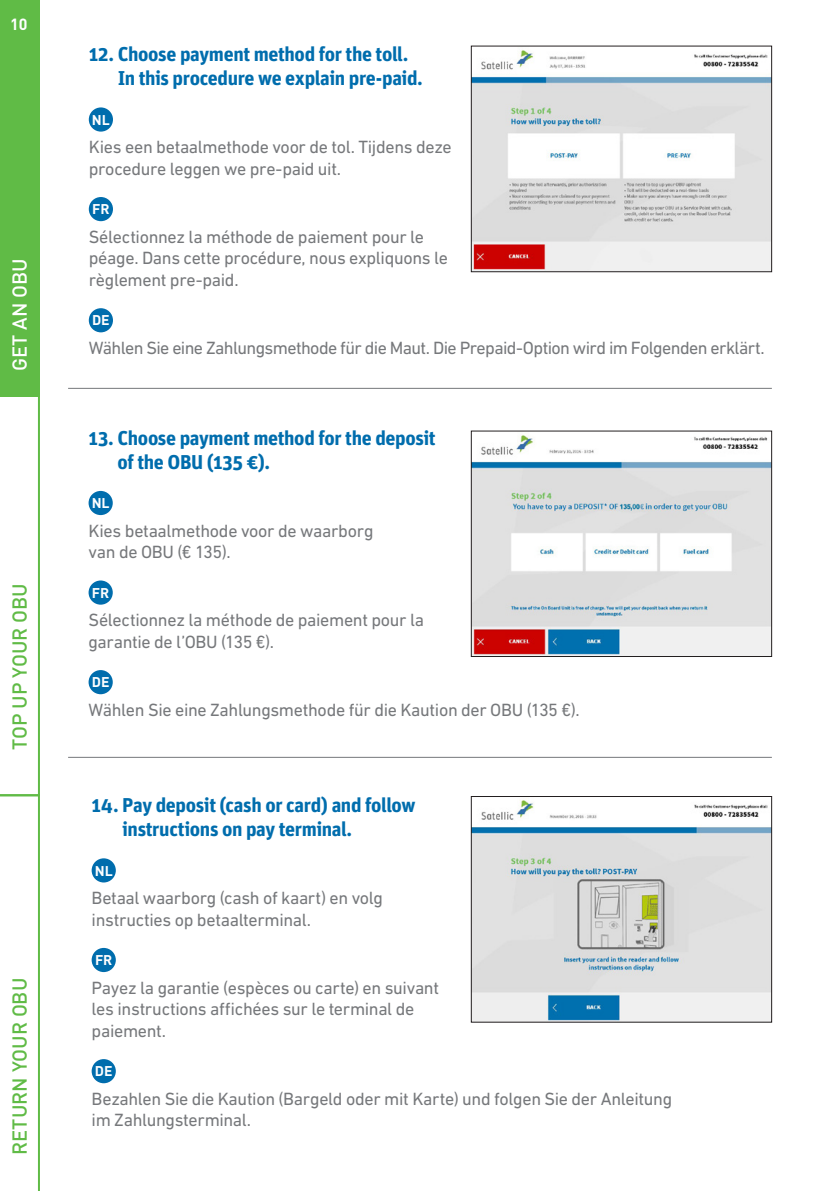
<style>
.page{position:relative;width:840px;height:1191px;background:#fff}
.page>*{position:absolute;margin:0;border:0;box-sizing:border-box;transform-origin:0 0}
.geen_tussen_lijn{font:700 20px/24px "Unit Pro";letter-spacing:-.02em;color:#006dad}
.t1{font:500 20px "DIN";color:#60bb46}
.t2{font:500 20px "DIN";color:#fff}
.geen_tussen_lijn-2{font:18px/21.6px "DIN Next W1 G";letter-spacing:-.02em;color:#76787b}
.t3{font:700 16px "DIN";color:#fff}
.t4{font:700 14px "DIN";color:#fff}
</style>
<div class="page">
<div style="left:0;top:0;width:40px;height:397px;background:#60bb46"></div>
<svg style="left:0;top:397px;width:40px;height:794px"></svg>
<div style="left:89px;top:107px;width:24px;height:25px;background:#006dad;border-radius:50%"></div>
<div style="left:89px;top:197px;width:24px;height:24px;background:#006dad;border-radius:50%"></div>
<div style="left:89px;top:308px;width:24px;height:24px;background:#006dad;border-radius:50%"></div>
<hr style="left:68px;top:388px;width:703px;height:1px;background:#76787b">
<hr style="left:68px;top:757px;width:703px;height:1px;background:#76787b">
<img style="left:473px;top:50px;width:296px;height:220px">
<div style="left:471px;top:46px;width:300px;height:226px;border:1px solid #231f20"></div>
<div style="left:88px;top:491px;width:25px;height:24px;background:#006dad;border-radius:50%"></div>
<div style="left:88px;top:580px;width:25px;height:24px;background:#006dad;border-radius:50%"></div>
<div style="left:88px;top:670px;width:25px;height:24px;background:#006dad;border-radius:50%"></div>
<img style="left:473px;top:435px;width:296px;height:219px">
<div style="left:92px;top:858px;width:24px;height:24px;background:#006dad;border-radius:50%"></div>
<div style="left:92px;top:948px;width:24px;height:24px;background:#006dad;border-radius:50%"></div>
<div style="left:92px;top:1059px;width:24px;height:24px;background:#006dad;border-radius:50%"></div>
<img style="left:473px;top:798px;width:296px;height:222px">
<div style="left:471px;top:796px;width:300px;height:226px;border:1px solid #231f20"></div>
<p class="t3" style="left:10px;top:14px;width:19px">10</p>
<p class="t2" style="left:7px;top:371px;width:114px;rotate:-90deg">GET AN OBU</p>
<p class="t1" style="left:7px;top:750px;width:168px;rotate:-90deg">TOP UP YOUR OBU</p>
<p class="t1" style="left:7px;top:1154px;width:178px;rotate:-90deg">RETURN YOUR OBU</p>
<p class="geen_tussen_lijn" style="left:118px;top:41px;width:306px;text-indent:-29px">12. Choose payment method for the toll.<br>In this procedure we explain pre-paid.</p>
<p class="t4" style="left:92px;top:110px;width:19px">NL</p>
<p class="geen_tussen_lijn-2" style="left:89px;top:136px;width:364px">Kies een betaalmethode voor de tol. Tijdens deze procedure leggen we pre-paid uit.</p>
<p class="t4" style="left:92px;top:200px;width:19px">FR</p>
<p class="geen_tussen_lijn-2" style="left:89px;top:226px;width:360px">Sélectionnez la méthode de paiement pour le péage. Dans cette procédure, nous expliquons le règlement pre-paid.</p>
<p class="t4" style="left:92px;top:311px;width:19px">DE</p>
<p class="geen_tussen_lijn-2" style="left:89px;top:337px;width:677px">Wählen Sie eine Zahlungsmethode für die Maut. Die Prepaid-Option wird im Folgenden erklärt.</p>
<p class="geen_tussen_lijn" style="left:117px;top:424px;width:319px;text-indent:-29px">13. Choose payment method for the deposit of the OBU (135 €).</p>
<p class="t4" style="left:92px;top:494px;width:19px">NL</p>
<p class="geen_tussen_lijn-2" style="left:88px;top:519px;width:286px">Kies betaalmethode voor de waarborg van de OBU (€ 135).</p>
<p class="t4" style="left:92px;top:583px;width:19px">FR</p>
<p class="geen_tussen_lijn-2" style="left:88px;top:609px;width:337px">Sélectionnez la méthode de paiement pour la garantie de l’OBU (135 €).</p>
<p class="t4" style="left:92px;top:673px;width:19px">DE</p>
<p class="geen_tussen_lijn-2" style="left:88px;top:698px;width:492px">Wählen Sie eine Zahlungsmethode für die Kaution der OBU (135 €).</p>
<p class="geen_tussen_lijn" style="left:122px;top:792px;width:294px;text-indent:-31px">14. Pay deposit (cash or card) and follow instructions on pay terminal.</p>
<p class="t4" style="left:95px;top:861px;width:19px">NL</p>
<p class="geen_tussen_lijn-2" style="left:92px;top:887px;width:293px">Betaal waarborg (cash of kaart) en volg instructies op betaalterminal.</p>
<p class="t4" style="left:95px;top:951px;width:19px">FR</p>
<p class="geen_tussen_lijn-2" style="left:92px;top:976px;width:349px">Payez la garantie (espèces ou carte) en suivant les instructions affichées sur le terminal de paiement.</p>
<p class="t4" style="left:95px;top:1062px;width:19px">DE</p>
<p class="geen_tussen_lijn-2" style="left:92px;top:1087px;width:581px">Bezahlen Sie die Kaution (Bargeld oder mit Karte) und folgen Sie der Anleitung im Zahlungsterminal.</p>
</div>
